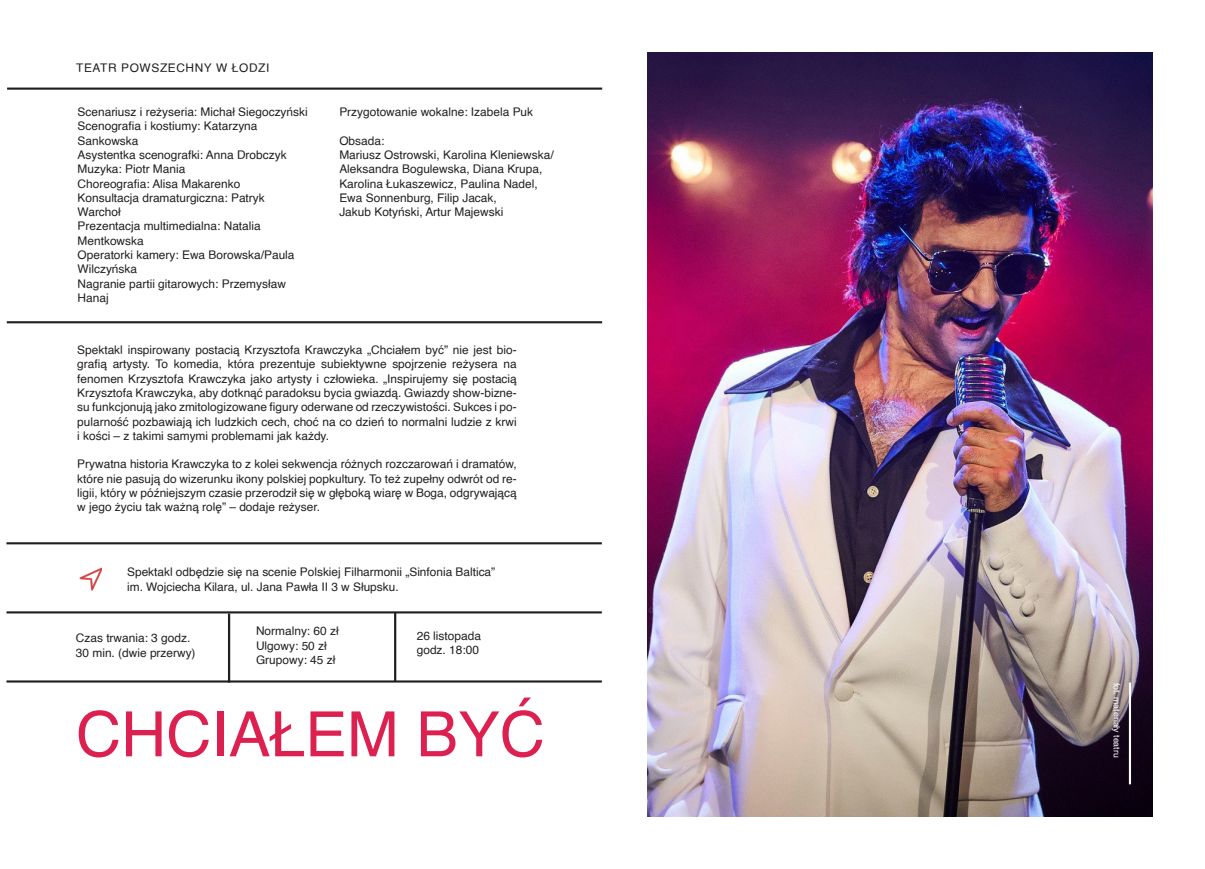
<style>
.page{position:relative;width:1205px;height:869px;background:#fff}
.page>*{position:absolute;margin:0;border:0;box-sizing:border-box;transform-origin:0 0}
.t1{font:62.5px "Helvetica";color:#dc204f}
.t2{font:11.88px/14.2px "Helvetica";color:#231f20}
.t3{font:11.88px "Helvetica";letter-spacing:.05em;color:#231f20}
.t4{font:8.75px "Helvetica";color:#fff}
</style>
<div class="page">
<hr style="left:7px;top:87px;width:595px;height:3px;background:#231f20">
<hr style="left:7px;top:321px;width:595px;height:2px;background:#231f20">
<hr style="left:6px;top:611px;width:596px;height:2px;background:#231f20">
<hr style="left:6px;top:680px;width:596px;height:2px;background:#231f20">
<hr style="left:228px;top:613px;width:2px;height:69px;background:#231f20">
<hr style="left:394px;top:612px;width:2px;height:69px;background:#231f20">
<hr style="left:6px;top:542px;width:596px;height:2px;background:#231f20">
<img style="left:79px;top:567px;width:23px;height:24px">
<img style="left:647px;top:52px;width:506px;height:764px">
<hr style="left:1129px;top:682px;width:2px;height:102px;background:#fff">
<p class="t3" style="left:76px;top:59px;width:195px">TEATR POWSZECHNY W ŁODZI</p>
<p class="t2" style="left:78px;top:105px;width:232px">Scenariusz i reżyseria: Michał Siegoczyński</p>
<p class="t2" style="left:78px;top:119px;width:181px">Scenografia i kostiumy: Katarzyna<br>Sankowska</p>
<p class="t2" style="left:78px;top:148px;width:211px">Asystentka scenografki: Anna Drobczyk</p>
<p class="t2" style="left:78px;top:162px;width:109px">Muzyka: Piotr Mania</p>
<p class="t2" style="left:78px;top:176px;width:164px">Choreografia: Alisa Makarenko</p>
<p class="t2" style="left:78px;top:191px;width:189px">Konsultacja dramaturgiczna: Patryk<br>Warchoł</p>
<p class="t2" style="left:78px;top:219px;width:185px">Prezentacja multimedialna: Natalia<br>Mentkowska</p>
<p class="t2" style="left:78px;top:248px;width:218px">Operatorki kamery: Ewa Borowska/Paula<br>Wilczyńska</p>
<p class="t2" style="left:78px;top:276px;width:210px">Nagranie partii gitarowych: Przemysław<br>Hanaj</p>
<p class="t2" style="left:339px;top:105px;width:195px">Przygotowanie wokalne: Izabela Puk</p>
<p class="t2" style="left:339px;top:134px;width:46px">Obsada:</p>
<p class="t2" style="left:339px;top:148px;width:216px">Mariusz Ostrowski, Karolina Kleniewska/</p>
<p class="t2" style="left:339px;top:162px;width:205px">Aleksandra Bogulewska, Diana Krupa,</p>
<p class="t2" style="left:339px;top:176px;width:200px">Karolina Łukaszewicz, Paulina Nadel,</p>
<p class="t2" style="left:339px;top:191px;width:159px">Ewa Sonnenburg, Filip Jacak,</p>
<p class="t2" style="left:339px;top:205px;width:166px">Jakub Kotyński, Artur Majewski</p>
<p class="t2" style="left:77px;top:343px;width:441px;text-align:justify">Spektakl inspirowany postacią Krzysztofa Krawczyka „Chciałem być” nie jest bio&shy;grafią artysty. To komedia, która prezentuje subiektywne spojrzenie reżysera na fenomen Krzysztofa Krawczyka jako artysty i człowieka. „Inspirujemy się postacią Krzysztofa Krawczyka, aby dotknąć paradoksu bycia gwiazdą. Gwiazdy show-bizne&shy;su funkcjonują jako zmitologizowane figury oderwane od rzeczywistości. Sukces i po&shy;pularność pozbawiają ich ludzkich cech, choć na co dzień to normalni ludzie z krwi i kości – z takimi samymi problemami jak każdy.</p>
<p class="t2" style="left:77px;top:457px;width:441px;text-align:justify">Prywatna historia Krawczyka to z kolei sekwencja różnych rozczarowań i dramatów, które nie pasują do wizerunku ikony polskiej popkultury. To też zupełny odwrót od re&shy;ligii, który w późniejszym czasie przerodził się w głęboką wiarę w Boga, odgrywającą w jego życiu tak ważną rolę” – dodaje reżyser.</p>
<p class="t2" style="left:127px;top:565px;width:369px">Spektakl odbędzie się na scenie Polskiej Filharmonii „Sinfonia Baltica” im. Wojciecha Kilara, ul. Jana Pawła II 3 w Słupsku.</p>
<p class="t2" style="left:76px;top:631px;width:116px">Czas trwania: 3 godz.</p>
<p class="t2" style="left:76px;top:645px;width:121px">30 min. (dwie przerwy)</p>
<p class="t2" style="left:256px;top:624px;width:84px">Normalny: 60 zł</p>
<p class="t2" style="left:256px;top:638px;width:72px">Ulgowy: 50 zł</p>
<p class="t2" style="left:256px;top:652px;width:81px">Grupowy: 45 zł</p>
<p class="t2" style="left:417px;top:628px;width:66px">26 listopada</p>
<p class="t2" style="left:417px;top:642px;width:64px">godz. 18:00</p>
<p class="t1" style="left:76px;top:685px;width:470px">CHCIAŁEM BYĆ</p>
<p class="t4" style="left:1124px;top:682px;width:76px;rotate:90deg">fot. materiały teatru</p>
</div>
